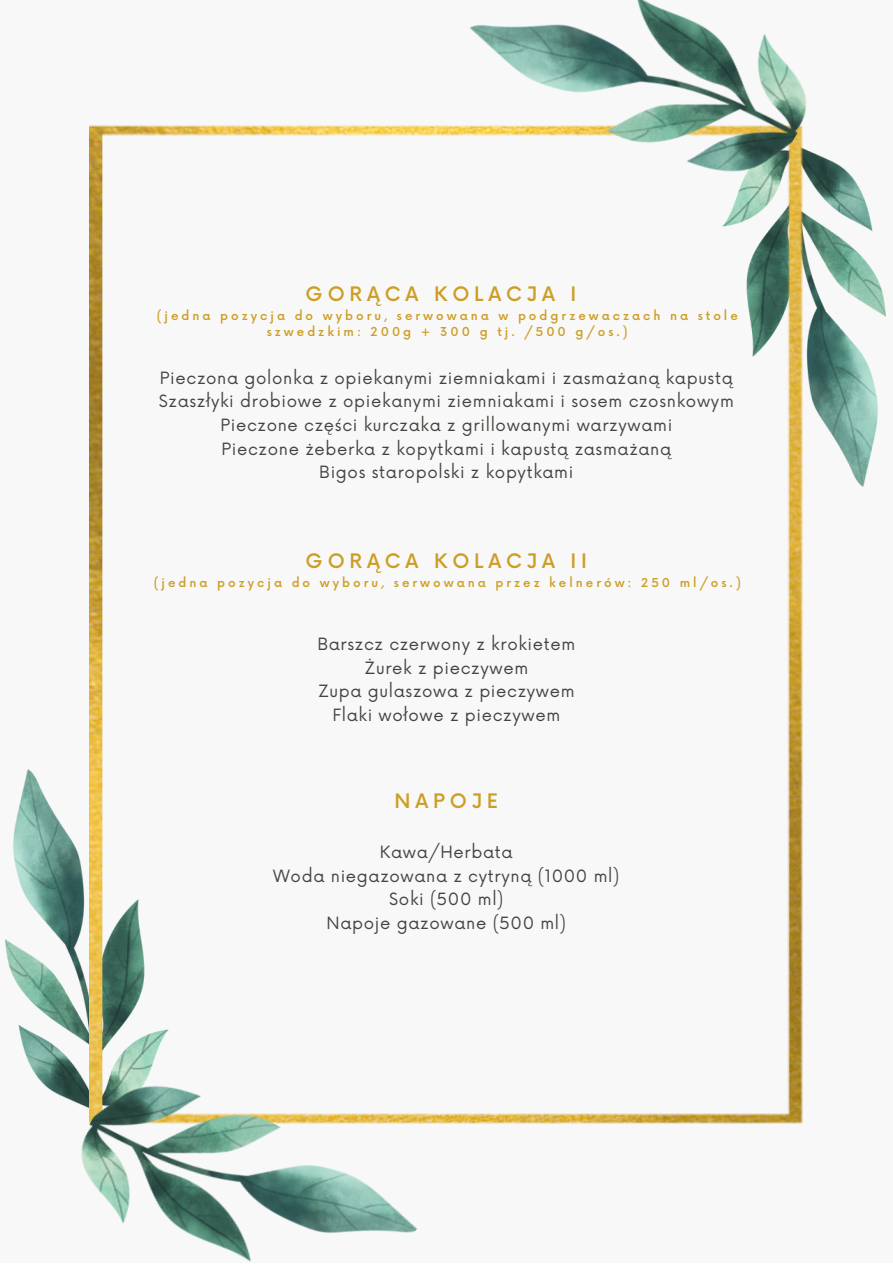
<style>
.page{position:relative;width:893px;height:1264px;background:#fff}
.page>*{position:absolute;margin:0;border:0;box-sizing:border-box;transform-origin:0 0}
.t1{font:500 19.5px "Now";letter-spacing:.25em;color:#cd9e25}
.t2{font:16.5px/23.5px "Now";letter-spacing:.04em;color:#44433f;text-align:center}
.t3{font:500 12px/16px "Now";letter-spacing:.25em;color:#cd9e25;text-align:center}
</style>
<div class="page">
<div style="left:0;top:0;width:892px;height:1262px;background:#f8f8f8"></div>
<img style="left:803px;top:161px;width:82px;height:325px">
<img style="left:6px;top:769px;width:84px;height:323px">
<img style="left:90px;top:125px;width:713px;height:998px">
<img style="left:459px;top:0;width:373px;height:213px">
<img style="left:54px;top:1044px;width:373px;height:218px">
<p class="t1" style="left:305px;top:283px;width:272px">GORĄCA KOLACJA I</p>
<p class="t3" style="left:157px;top:308px;width:582px">(jedna pozycja do wyboru, serwowana w podgrzewaczach na stole szwedzkim: 200g + 300 g tj. /500 g/os.)</p>
<p class="t2" style="left:159px;top:367px;width:576px">Pieczona golonka z opiekanymi ziemniakami i zasmażaną kapustą Szaszłyki drobiowe z opiekanymi ziemniakami i sosem czosnkowym Pieczone części kurczaka z grillowanymi warzywami<br>Pieczone żeberka z kopytkami i kapustą zasmażaną<br>Bigos staropolski z kopytkami</p>
<p class="t1" style="left:305px;top:550px;width:283px">GORĄCA KOLACJA II</p>
<p class="t3" style="left:154px;top:575px;width:588px">(jedna pozycja do wyboru, serwowana przez kelnerów: 250 ml/os.)</p>
<p class="t2" style="left:317px;top:633px;width:259px">Barszcz czerwony z krokietem<br>Żurek z pieczywem<br>Zupa gulaszowa z pieczywem<br>Flaki wołowe z pieczywem</p>
<p class="t1" style="left:394px;top:790px;width:105px">NAPOJE</p>
<p class="t2" style="left:273px;top:841px;width:347px">Kawa/Herbata<br>Woda niegazowana z cytryną (1000 ml)<br>Soki (500 ml)<br>Napoje gazowane (500 ml)</p>
</div>
